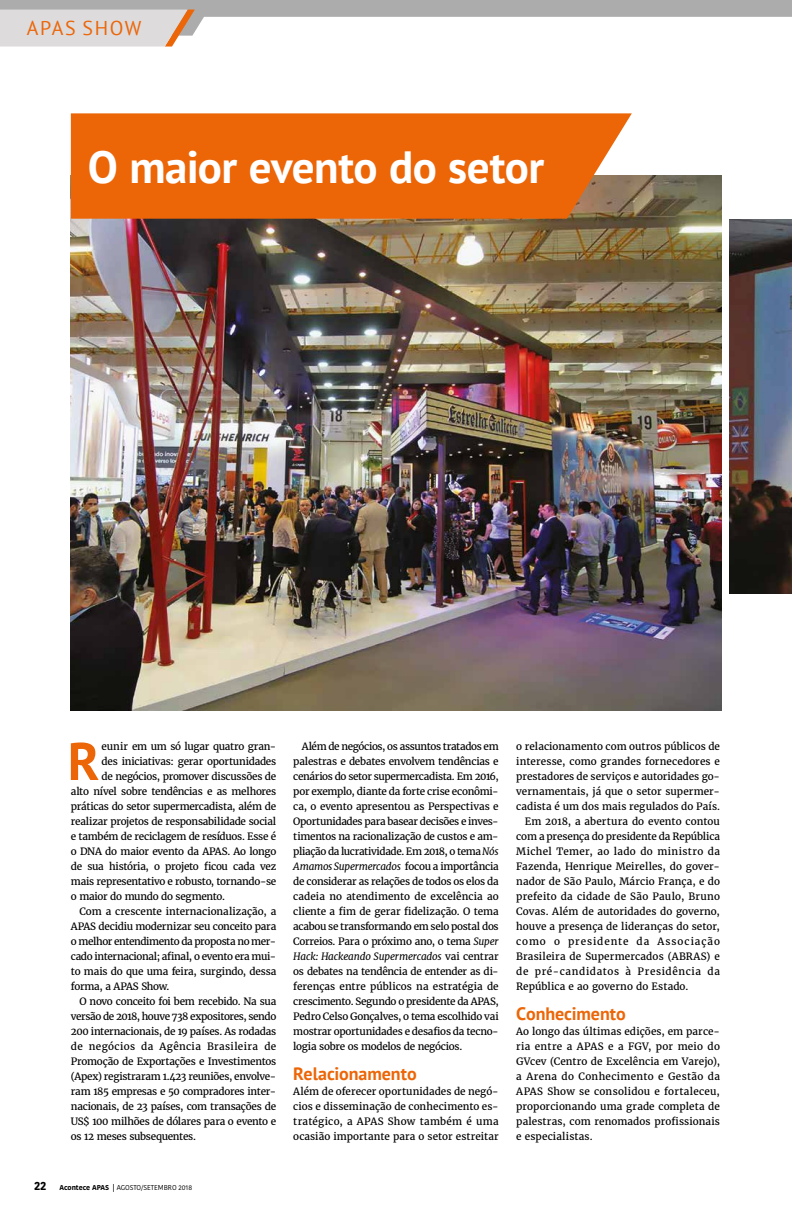
<style>
.page{position:relative;width:792px;height:1224px;background:#fff}
.page>*{position:absolute;margin:0;border:0;box-sizing:border-box;transform-origin:0 0}
.t1{font:700 52.9px "PT Sans";color:#ec6608}
.t2{font:700 45px "PT Sans";letter-spacing:-.01em;color:#fff}
.t3{font:20px "PT Sans";letter-spacing:.08em;color:#ec6608}
.t4{font:700 18px "PT Sans";letter-spacing:-.005em;color:#ec6608}
.t5{font:700 12px "Kohinoor Bangla";color:#000}
.t6{font:10px/15px "Merriweather";letter-spacing:-.015em;color:#000;text-align:justify}
.t7{font:10px "Merriweather";letter-spacing:.005em;color:#000}
.t8{font:10px "Merriweather";letter-spacing:.01em;color:#000}
.t9{font:10px "Merriweather";letter-spacing:-.04em;color:#000}
.t10{font:10px "Merriweather";letter-spacing:.015em;color:#000}
.t11{font:10px "Merriweather";letter-spacing:.025em;color:#000}
.t12{font:10px "Merriweather";letter-spacing:.035em;color:#000}
.t13{font:10px "Merriweather";letter-spacing:.03em;color:#000}
.t14{font:10px "Merriweather";letter-spacing:.06em;color:#000}
.t15{font:10px "Merriweather";letter-spacing:.09em;color:#000}
.t16{font:7px "Kohinoor Bangla";letter-spacing:-.005em;color:#000}
.s1{font-weight:700}
.s2{font-style:italic}
</style>
<div class="page">
<img style="left:71px;top:176px;width:650px;height:535px">
<img style="left:730px;top:220px;width:62px;height:374px">
<svg style="left:0;top:0;width:792px;height:47px"></svg>
<svg style="left:71px;top:113px;width:561px;height:106px;background:#e86a11"></svg>
<h3 class="t3" style="left:27px;top:16px;width:116px">APAS SHOW</h3>
<h2 class="t2" style="left:88px;top:137px;width:458px">O maior evento do setor</h2>
<h1 class="t1" style="left:68px;top:726px;width:33px">R</h1>
<p class="t6" style="left:102px;top:739px;width:176px">eunir em um só lugar quatro gran-</p>
<p class="t6" style="left:102px;top:754px;width:176px">des iniciativas: gerar oportunidades</p>
<p class="t6" style="left:102px;top:769px;width:176px">de negócios, promover discussões de</p>
<p class="t6" style="left:71px;top:784px;width:207px">alto nível sobre tendências e as melhores</p>
<p class="t6" style="left:71px;top:799px;width:207px">práticas do setor supermercadista, além de</p>
<p class="t6" style="left:71px;top:814px;width:207px">realizar projetos de responsabilidade social</p>
<p class="t6" style="left:71px;top:829px;width:207px">e também de reciclagem de resíduos. Esse é</p>
<p class="t6" style="left:71px;top:844px;width:207px">o DNA do maior evento da APAS. Ao longo</p>
<p class="t6" style="left:71px;top:859px;width:207px">de sua história, o projeto ficou cada vez</p>
<p class="t6" style="left:71px;top:874px;width:207px">mais representativo e robusto, tornando-se</p>
<p class="t6" style="left:71px;top:889px;width:156px">o maior do mundo do segmento.</p>
<p class="t6" style="left:79px;top:904px;width:198px">Com a crescente internacionalização, a</p>
<p class="t6" style="left:71px;top:919px;width:207px">APAS decidiu modernizar seu conceito para</p>
<p class="t9" style="left:71px;top:935px;width:207px">o melhor entendimento da proposta no mer-</p>
<p class="t6" style="left:71px;top:949px;width:207px">cado internacional; afinal, o evento era mui-</p>
<p class="t6" style="left:71px;top:964px;width:207px">to mais do que uma feira, surgindo, dessa</p>
<p class="t6" style="left:71px;top:979px;width:100px">forma, a APAS Show.</p>
<p class="t6" style="left:79px;top:994px;width:198px">O novo conceito foi bem recebido. Na sua</p>
<p class="t9" style="left:71px;top:1010px;width:207px">versão de 2018, houve 738 expositores, sendo</p>
<p class="t6" style="left:71px;top:1024px;width:207px">200 internacionais, de 19 países. As rodadas</p>
<p class="t12" style="left:71px;top:1040px;width:207px">de negócios da Agência Brasileira de</p>
<p class="t6" style="left:71px;top:1054px;width:207px">Promoção de Exportações e Investimentos</p>
<p class="t6" style="left:71px;top:1069px;width:207px">(Apex) registraram 1.423 reuniões, envolve-</p>
<p class="t6" style="left:71px;top:1084px;width:207px">ram 185 empresas e 50 compradores inter-</p>
<p class="t6" style="left:71px;top:1099px;width:207px">nacionais, de 23 países, com transações de</p>
<p class="t6" style="left:71px;top:1114px;width:207px">US$ 100 milhões de dólares para o evento e</p>
<p class="t6" style="left:71px;top:1129px;width:127px">os 12 meses subsequentes.</p>
<p class="t5" style="left:34px;top:1175px;width:14px">22</p>
<p class="t16" style="left:60px;top:1182px;width:134px"><span class="s1">Acontece APAS |</span> AGOSTO/SETEMBRO 2018</p>
<p class="t6" style="left:293px;top:739px;width:207px;text-indent:9px">Além de negócios, os assuntos tratados em palestras e debates envolvem tendências e cenários do setor supermercadista. Em 2016, por exemplo, diante da forte crise econômi&shy;ca, o evento apresentou as Perspectivas e Oportunidades para basear decisões e inves&shy;timentos na racionalização de custos e am&shy;pliação da lucratividade. Em 2018, o tema <span class="s2">Nós Amamos Supermercados</span> focou a importância de considerar as relações de todos os elos da cadeia no atendimento de excelência ao cliente a fim de gerar fidelização. O tema acabou se transformando em selo postal dos Correios. Para o próximo ano, o tema <span class="s2">Super Hack: Hackeando Supermercados</span> vai centrar os debates na tendência de entender as di&shy;ferenças entre públicos na estratégia de crescimento. Segundo o presidente da APAS, Pedro Celso Gonçalves, o tema escolhido vai mostrar oportunidades e desafios da tecno&shy;logia sobre os modelos de negócios.</p>
<h3 class="t4" style="left:293px;top:1062px;width:125px">Relacionamento</h3>
<p class="t6" style="left:293px;top:1084px;width:207px">Além de oferecer oportunidades de negó&shy;cios e disseminação de conhecimento es&shy;tratégico, a APAS Show também é uma ocasião importante para o setor estreitar</p>
<p class="t6" style="left:516px;top:739px;width:205px">o relacionamento com outros públicos de</p>
<p class="t8" style="left:516px;top:755px;width:205px">interesse, como grandes fornecedores e</p>
<p class="t6" style="left:516px;top:769px;width:205px">prestadores de serviços e autoridades go-</p>
<p class="t7" style="left:516px;top:785px;width:205px">vernamentais, já que o setor supermer-</p>
<p class="t7" style="left:516px;top:800px;width:205px">cadista é um dos mais regulados do País.</p>
<p class="t8" style="left:525px;top:815px;width:197px">Em 2018, a abertura do evento contou</p>
<p class="t6" style="left:516px;top:829px;width:205px">com a presença do presidente da República</p>
<p class="t13" style="left:516px;top:845px;width:205px">Michel Temer, ao lado do ministro da</p>
<p class="t7" style="left:516px;top:860px;width:205px">Fazenda, Henrique Meirelles, do gover-</p>
<p class="t8" style="left:516px;top:875px;width:205px">nador de São Paulo, Márcio França, e do</p>
<p class="t11" style="left:516px;top:890px;width:205px">prefeito da cidade de São Paulo, Bruno</p>
<p class="t7" style="left:516px;top:905px;width:205px">Covas. Além de autoridades do governo,</p>
<p class="t8" style="left:516px;top:920px;width:205px">houve a presença de lideranças do setor,</p>
<p class="t15" style="left:516px;top:935px;width:205px">como o presidente da Associação</p>
<p class="t10" style="left:516px;top:950px;width:205px">Brasileira de Supermercados (ABRAS) e</p>
<p class="t14" style="left:516px;top:965px;width:205px">de pré-candidatos à Presidência da</p>
<p class="t7" style="left:516px;top:980px;width:174px">República e ao governo do Estado.</p>
<h3 class="t4" style="left:516px;top:1002px;width:111px">Conhecimento</h3>
<p class="t6" style="left:516px;top:1024px;width:205px">Ao longo das últimas edições, em parce&shy;ria entre a APAS e a FGV, por meio do GVcev (Centro de Excelência em Varejo), a Arena do Conhecimento e Gestão da APAS Show se consolidou e fortaleceu, proporcionando uma grade completa de palestras, com renomados profissionais e especialistas.</p>
</div>
